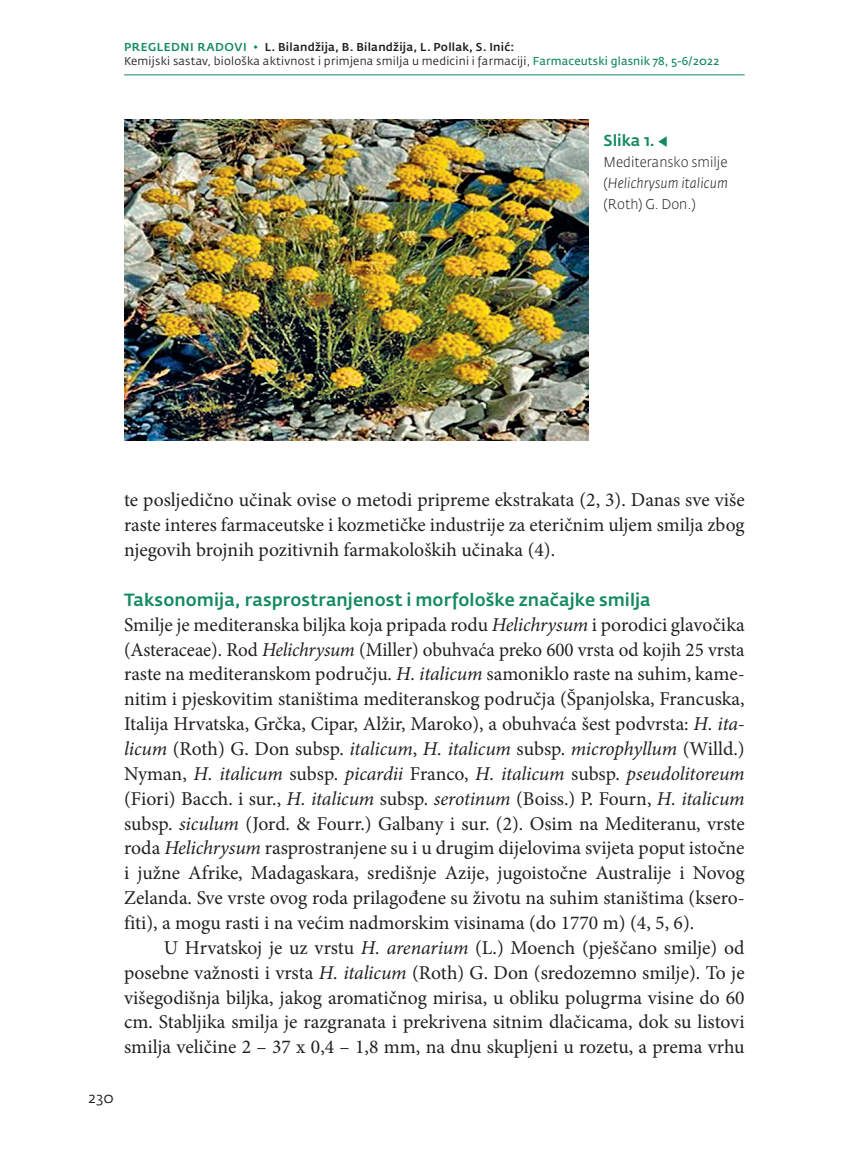
<style>
.page{position:relative;width:844px;height:1166px;background:#fff}
.page>*{position:absolute;margin:0;border:0;box-sizing:border-box;transform-origin:0 0}
.Body_text_bez_prve_u{font:19.6px/24.8px "Minion Pro";color:#231f20;text-align:justify}
.Body_text_N{font:19.6px/24.8px "Minion Pro";letter-spacing:-.005em;color:#231f20;text-align:justify}
.Podnaslov_2_N{font:500 17.5px "Fedra Sans Std";letter-spacing:.005em;color:#138a5d}
.Potpis_pod_sliku_N{font:500 15.75px "Fedra Sans Std";color:#138a5d}
.t1{font:14.88px "Fedra Sans Std";color:#231f20}
.Potpis_pod_sliku_N-2{font:300 14px/21px "Fedra Sans Std";letter-spacing:.005em;color:#231f20;text-align:justify;scale:.95 1}
.t2{font:11.38px/13.7px "Fedra Sans Std";letter-spacing:.02em;color:#231f20}
.s1{font-weight:500;color:#138a5d}
.s2{font-weight:500}
.s3{color:#138a5d}
.s4{font-style:italic}
</style>
<div class="page">
<hr style="left:124px;top:74px;width:620px;height:1px;background:#138a5d">
<img style="left:124px;top:119px;width:464px;height:321px">
<p class="t2" style="left:124px;top:41px;width:596px"><span class="s1">PREGLEDNI RADOVI ◆</span> <span class="s2">L. Bilandžija, B. Bilandžija, L. Pollak, S. Inić:<br></span>Kemijski sastav, biološka aktivnost i primjena smilja u medicini i farmaciji, <span class="s3">Farmaceutski glasnik 78, 5-6/2022</span></p>
<p class="Potpis_pod_sliku_N" style="left:603px;top:130px;width:67px">Slika 1. ◀</p>
<p class="Potpis_pod_sliku_N-2" style="left:603px;top:151px;width:132px">Mediteransko smilje (<span class="s4">Helichrysum italicum </span>(Roth) G. Don.)</p>
<p class="Body_text_bez_prve_u" style="left:124px;top:488px;width:622px">te posljedično učinak ovise o metodi pripreme ekstrakata (2, 3). Danas sve više raste interes farmaceutske i kozmetičke industrije za eteričnim uljem smilja zbog njegovih brojnih pozitivnih farmakoloških učinaka (4).</p>
<p class="Podnaslov_2_N" style="left:124px;top:589px;width:528px">Taksonomija, rasprostranjenost i morfološke značajke smilja</p>
<p class="Body_text_bez_prve_u" style="left:124px;top:612px;width:622px">Smilje je mediteranska biljka koja pripada rodu <span class="s4">Helichrysum</span> i porodici glavočika (Asteraceae). Rod <span class="s4">Helichrysum</span> (Miller) obuhvaća preko 600 vrsta od kojih 25 vrsta raste na mediteranskom području. <span class="s4">H. italicum</span> samoniklo raste na suhim, kame&shy;nitim i pjeskovitim staništima mediteranskog područja (Španjolska, Francuska, Italija Hrvatska, Grčka, Cipar, Alžir, Maroko), a obuhvaća šest podvrsta: <span class="s4">H. ita&shy;licum</span> (Roth) G. Don subsp. <span class="s4">italicum</span>, <span class="s4">H. italicum</span> subsp. <span class="s4">microphyllum</span> (Willd.)<br>Nyman, <span class="s4">H. italicum</span> subsp. <span class="s4">picardii</span> Franco, <span class="s4">H. italicum</span> subsp. <span class="s4">pseudolitoreum </span>(Fiori) Bacch. i sur., <span class="s4">H. italicum</span> subsp. <span class="s4">serotinum</span> (Boiss.) P. Fourn, <span class="s4">H. italicum </span>subsp. <span class="s4">siculum</span> (Jord. &amp; Fourr.) Galbany i sur. (2). Osim na Mediteranu, vrste roda <span class="s4">Helichrysum</span> rasprostranjene su i u drugim dijelovima svijeta poput istočne i južne Afrike, Madagaskara, središnje Azije, jugoistočne Australije i Novog Zelanda. Sve vrste ovog roda prilagođene su životu na suhim staništima (ksero&shy;fiti), a mogu rasti i na većim nadmorskim visinama (do 1770 m) (4, 5, 6).</p>
<p class="Body_text_N" style="left:124px;top:935px;width:622px;text-indent:40px">U Hrvatskoj je uz vrstu <span class="s4">H. arenarium</span> (L.) Moench (pješčano smilje) od posebne važnosti i vrsta <span class="s4">H. italicum</span> (Roth) G. Don (sredozemno smilje). To je višegodišnja biljka, jakog aromatičnog mirisa, u obliku polugrma visine do 60 cm. Stabljika smilja je razgranata i prekrivena sitnim dlačicama, dok su listovi smilja veličine 2 – 37 x 0,4 – 1,8 mm, na dnu skupljeni u rozetu, a prema vrhu</p>
<p class="t1" style="left:89px;top:1089px;width:27px">230</p>
</div>
